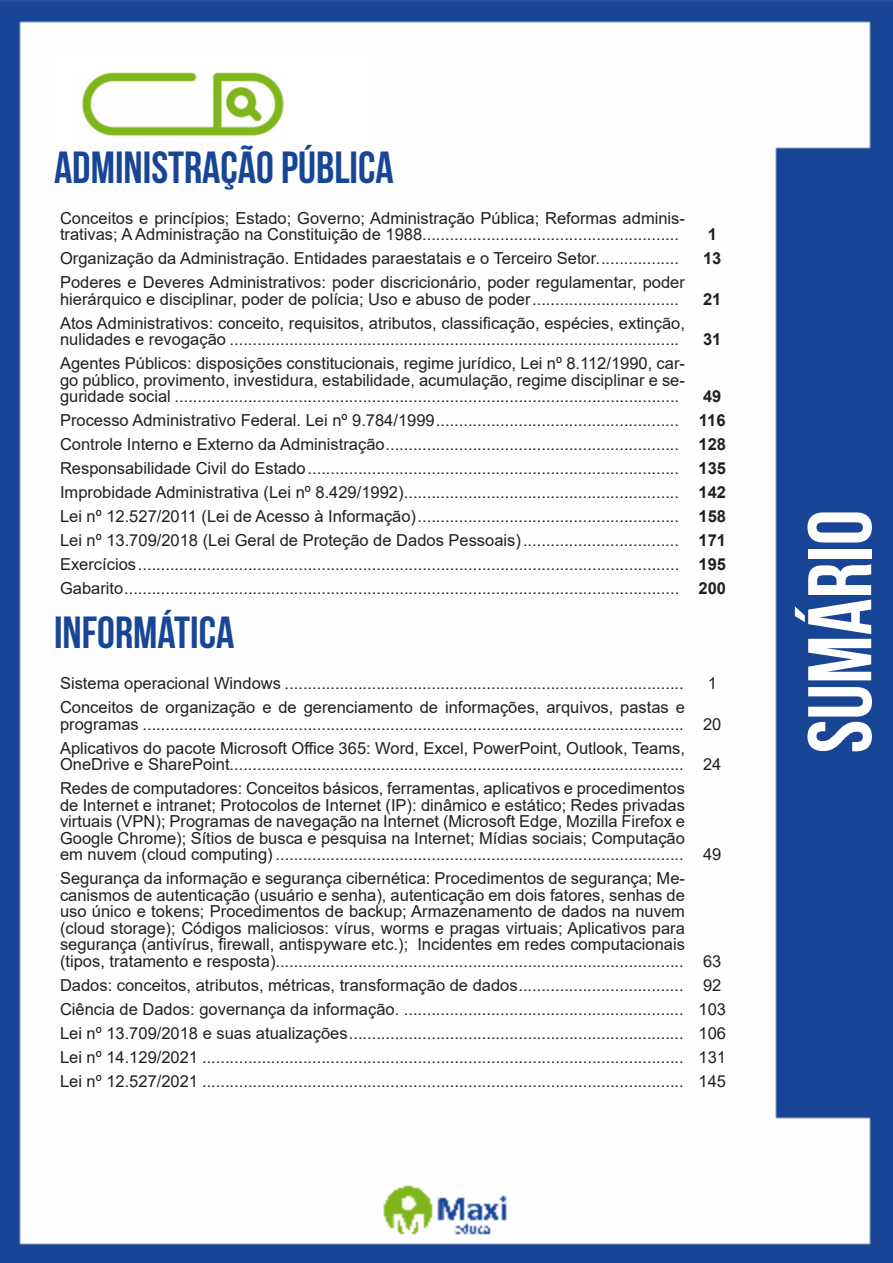
<style>
.page{position:relative;width:893px;height:1263px;background:#fff}
.page>*{position:absolute;margin:0;border:0;box-sizing:border-box;transform-origin:0 0}
.t1{font:700 90px "Bebas Neue";color:#fff}
.t2{font:700 45px "Bebas Neue";color:#184696}
.ALTERNATIVAS{font:16.5px/16.5px "Arial";color:#231f20}
.INDICE{font:700 16.5px "Arial";color:#231f20}
.INDICE-2{font:16.5px "Arial";color:#231f20}
</style>
<div class="page">
<img style="left:0;top:0;width:893px;height:1263px">
<div style="left:53px;top:55px;width:317px;height:121px;background:#fff"></div>
<img style="left:82px;top:72px;width:201px;height:64px">
<p class="t2" style="left:54px;top:142px;width:341px">ADMINISTRAÇÃO PÚBLICA</p>
<p class="ALTERNATIVAS" style="left:60px;top:209px;width:626px">Conceitos e princípios; Estado; Governo; Administração Pública; Reformas adminis&shy;trativas; A Administração na Constituição de 1988........................................................</p>
<p class="INDICE" style="left:708px;top:223px;width:11px">1</p>
<p class="ALTERNATIVAS" style="left:60px;top:250px;width:620px">Organização da Administração. Entidades paraestatais e o Terceiro Setor..................</p>
<p class="INDICE" style="left:703px;top:247px;width:20px">13</p>
<p class="ALTERNATIVAS" style="left:60px;top:274px;width:626px">Poderes e Deveres Administrativos: poder discricionário, poder regulamentar, poder hierárquico e disciplinar, poder de polícia; Uso e abuso de poder................................</p>
<p class="INDICE" style="left:703px;top:287px;width:20px">21</p>
<p class="ALTERNATIVAS" style="left:60px;top:314px;width:626px">Atos Administrativos: conceito, requisitos, atributos, classificação, espécies, extinção, nulidades e revogação ..................................................................................................</p>
<p class="ALTERNATIVAS" style="left:60px;top:355px;width:626px;text-align:justify">Agentes Públicos: disposições constitucionais, regime jurídico, Lei nº 8.112/1990, car&shy;go público, provimento, investidura, estabilidade, acumulação, regime disciplinar e se&shy;guridade social ..............................................................................................................</p>
<p class="INDICE" style="left:703px;top:328px;width:20px">31</p>
<p class="INDICE" style="left:703px;top:385px;width:20px">49</p>
<p class="ALTERNATIVAS" style="left:60px;top:412px;width:621px">Processo Administrativo Federal. Lei nº 9.784/1999.....................................................</p>
<p class="INDICE" style="left:699px;top:409px;width:28px">116</p>
<p class="ALTERNATIVAS" style="left:60px;top:436px;width:621px">Controle Interno e Externo da Administração................................................................</p>
<p class="INDICE" style="left:698px;top:433px;width:29px">128</p>
<p class="ALTERNATIVAS" style="left:60px;top:460px;width:621px">Responsabilidade Civil do Estado.................................................................................</p>
<p class="INDICE" style="left:698px;top:457px;width:29px">135</p>
<p class="ALTERNATIVAS" style="left:60px;top:484px;width:621px">Improbidade Administrativa (Lei nº 8.429/1992)............................................................</p>
<p class="INDICE" style="left:698px;top:481px;width:29px">142</p>
<p class="ALTERNATIVAS" style="left:60px;top:508px;width:621px">Lei nº 12.527/2011 (Lei de Acesso à Informação).........................................................</p>
<p class="INDICE" style="left:698px;top:505px;width:29px">158</p>
<p class="ALTERNATIVAS" style="left:60px;top:532px;width:620px">Lei nº 13.709/2018 (Lei Geral de Proteção de Dados Pessoais)..................................</p>
<p class="INDICE" style="left:698px;top:529px;width:29px">171</p>
<p class="ALTERNATIVAS" style="left:60px;top:556px;width:621px">Exercícios......................................................................................................................</p>
<p class="INDICE" style="left:698px;top:553px;width:29px">195</p>
<p class="ALTERNATIVAS" style="left:60px;top:580px;width:621px">Gabarito.........................................................................................................................</p>
<p class="INDICE" style="left:698px;top:577px;width:29px">200</p>
<p class="t2" style="left:54px;top:608px;width:182px">INFORMÁTICA</p>
<p class="ALTERNATIVAS" style="left:60px;top:675px;width:625px">Sistema operacional Windows .......................................................................................</p>
<p class="INDICE-2" style="left:708px;top:672px;width:11px">1</p>
<p class="ALTERNATIVAS" style="left:60px;top:699px;width:626px">Conceitos de organização e de gerenciamento de informações, arquivos, pastas e programas ......................................................................................................................</p>
<p class="INDICE-2" style="left:703px;top:713px;width:20px">20</p>
<p class="ALTERNATIVAS" style="left:60px;top:740px;width:626px">Aplicativos do pacote Microsoft Office 365: Word, Excel, PowerPoint, Outlook, Teams,<br>OneDrive e SharePoint...................................................................................................</p>
<p class="ALTERNATIVAS" style="left:60px;top:780px;width:626px;text-align:justify">Redes de computadores: Conceitos básicos, ferramentas, aplicativos e procedimentos de Internet e intranet; Protocolos de Internet (IP): dinâmico e estático; Redes privadas virtuais (VPN); Programas de navegação na Internet (Microsoft Edge, Mozilla Firefox e Google Chrome); Sítios de busca e pesquisa na Internet; Mídias sociais; Computação em nuvem (cloud computing) .........................................................................................</p>
<p class="ALTERNATIVAS" style="left:60px;top:870px;width:626px;text-align:justify">Segurança da informação e segurança cibernética: Procedimentos de segurança; Me&shy;canismos de autenticação (usuário e senha), autenticação em dois fatores, senhas de uso único e tokens; Procedimentos de backup; Armazenamento de dados na nuvem (cloud storage); Códigos maliciosos: vírus, worms e pragas virtuais; Aplicativos para segurança (antivírus, firewall, antispyware etc.); Incidentes em redes computacionais (tipos, tratamento e resposta).........................................................................................</p>
<p class="INDICE-2" style="left:703px;top:753px;width:20px">24</p>
<p class="INDICE-2" style="left:703px;top:843px;width:20px">49</p>
<p class="INDICE-2" style="left:703px;top:950px;width:20px">63</p>
<p class="ALTERNATIVAS" style="left:60px;top:977px;width:625px">Dados: conceitos, atributos, métricas, transformação de dados....................................</p>
<p class="INDICE-2" style="left:703px;top:974px;width:20px">92</p>
<p class="ALTERNATIVAS" style="left:60px;top:1001px;width:625px">Ciência de Dados: governança da informação. .............................................................</p>
<p class="INDICE-2" style="left:698px;top:998px;width:29px">103</p>
<p class="ALTERNATIVAS" style="left:60px;top:1025px;width:625px">Lei nº 13.709/2018 e suas atualizações.........................................................................</p>
<p class="INDICE-2" style="left:698px;top:1022px;width:29px">106</p>
<p class="ALTERNATIVAS" style="left:60px;top:1049px;width:625px">Lei nº 14.129/2021 .........................................................................................................</p>
<p class="INDICE-2" style="left:698px;top:1046px;width:29px">131</p>
<p class="ALTERNATIVAS" style="left:60px;top:1073px;width:625px">Lei nº 12.527/2021 .........................................................................................................</p>
<p class="INDICE-2" style="left:698px;top:1070px;width:29px">145</p>
<h1 class="t1" style="left:791px;top:753px;width:245px;rotate:-90deg">SUMÁRIO</h1>
</div>
